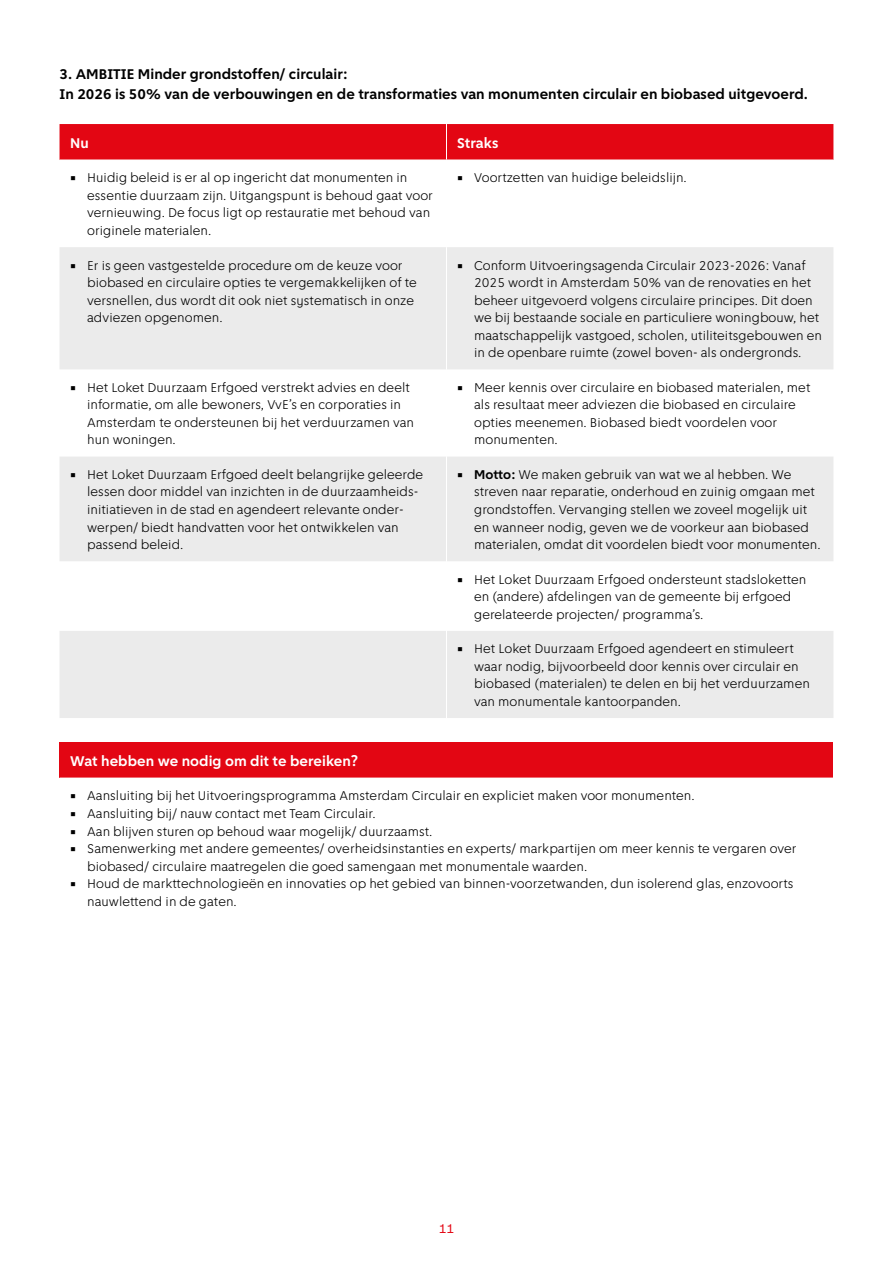
<style>
.page{position:relative;width:893px;height:1263px;background:#fff}
.page>*{position:absolute;margin:0;border:0;box-sizing:border-box;transform-origin:0 0}
.Tabeltitel_zwart{font:700 15px "Amsterdam Sans";color:#000}
.Tabelkop{font:700 15px "Amsterdam Sans";color:#fff}
.t1{font:300 13.5px/17.5px "Amsterdam Sans";color:#000}
.t2{font:13.5px "Amsterdam Sans";color:#e30613}
.s1{font-weight:700}
</style>
<div class="page">
<div style="left:60px;top:124px;width:773px;height:36px;background:#e30613"></div>
<svg style="left:60px;top:247px;width:773px;height:471px;fill:#ebebeb"></svg>
<hr style="left:446px;top:124px;width:1px;height:36px;background:#fff">
<hr style="left:446px;top:247px;width:1px;height:122px;background:#fff">
<hr style="left:446px;top:369px;width:1px;height:88px;background:#fff">
<hr style="left:446px;top:457px;width:1px;height:104px;background:#fff">
<hr style="left:446px;top:561px;width:1px;height:70px;background:#fff">
<hr style="left:446px;top:631px;width:1px;height:87px;background:#fff">
<div style="left:60px;top:742px;width:773px;height:36px;background:#e30613"></div>
<p class="Tabeltitel_zwart" style="left:60px;top:65px;width:290px">3. AMBITIE Minder grondstoffen/ circulair:</p>
<p class="Tabeltitel_zwart" style="left:60px;top:85px;width:750px">In 2026 is 50% van de verbouwingen en de transformaties van monumenten circulair en biobased uitgevoerd.</p>
<p class="Tabelkop" style="left:70px;top:134px;width:20px">Nu</p>
<p class="Tabelkop" style="left:457px;top:134px;width:43px">Straks</p>
<p class="t1" style="left:87px;top:169px;width:347px;text-indent:-17px">• Huidig beleid is er al op ingericht dat monumenten in essentie duurzaam zijn. Uitgangspunt is behoud gaat voor vernieuwing. De focus ligt op restauratie met behoud van originele materialen.</p>
<p class="t1" style="left:457px;top:169px;width:231px">• Voortzetten van huidige beleidslijn.</p>
<p class="t1" style="left:87px;top:256px;width:331px;text-indent:-17px">• Er is geen vastgestelde procedure om de keuze voor biobased en circulaire opties te vergemakkelijken of te versnellen, dus wordt dit ook niet systematisch in onze adviezen opgenomen.</p>
<p class="t1" style="left:474px;top:256px;width:349px;text-indent:-17px">• Conform Uitvoeringsagenda Circulair 2023-2026: Vanaf 2025 wordt in Amsterdam 50% van de renovaties en het beheer uitgevoerd volgens circulaire principes. Dit doen we bij bestaande sociale en particuliere woningbouw, het maatschappelijk vastgoed, scholen, utiliteitsgebouwen en in de openbare ruimte (zowel boven- als ondergronds.</p>
<p class="t1" style="left:87px;top:378px;width:328px;text-indent:-17px">• Het Loket Duurzaam Erfgoed verstrekt advies en deelt informatie, om alle bewoners, VvE’s en corporaties in Amsterdam te ondersteunen bij het verduurzamen van hun woningen.</p>
<p class="t1" style="left:474px;top:378px;width:338px;text-indent:-17px">• Meer kennis over circulaire en biobased materialen, met als resultaat meer adviezen die biobased en circulaire opties meenemen. Biobased biedt voordelen voor monumenten.</p>
<p class="t1" style="left:87px;top:466px;width:338px;text-indent:-17px">• Het Loket Duurzaam Erfgoed deelt belangrijke geleerde lessen door middel van inzichten in de duurzaamheids&shy;initiatieven in de stad en agendeert relevante onder&shy;werpen/ biedt handvatten voor het ontwikkelen van passend beleid.</p>
<p class="t1" style="left:474px;top:466px;width:348px;text-indent:-17px">• <span class="s1">Motto:</span> We maken gebruik van wat we al hebben. We streven naar reparatie, onderhoud en zuinig omgaan met grondstoffen. Vervanging stellen we zoveel mogelijk uit en wanneer nodig, geven we de voorkeur aan biobased materialen, omdat dit voordelen biedt voor monumenten.</p>
<p class="t1" style="left:474px;top:570px;width:334px;text-indent:-17px">• Het Loket Duurzaam Erfgoed ondersteunt stadsloketten en (andere) afdelingen van de gemeente bij erfgoed gerelateerde projecten/ programma’s.</p>
<p class="t1" style="left:474px;top:640px;width:337px;text-indent:-17px">• Het Loket Duurzaam Erfgoed agendeert en stimuleert waar nodig, bijvoorbeeld door kennis over circulair en biobased (materialen) te delen en bij het verduurzamen van monumentale kantoorpanden.</p>
<p class="Tabelkop" style="left:70px;top:752px;width:289px">Wat hebben we nodig om dit te bereiken?</p>
<p class="t1" style="left:70px;top:787px;width:626px">• Aansluiting bij het Uitvoeringsprogramma Amsterdam Circulair en expliciet maken voor monumenten.</p>
<p class="t1" style="left:70px;top:805px;width:307px">• Aansluiting bij/ nauw contact met Team Circulair.</p>
<p class="t1" style="left:70px;top:822px;width:364px">• Aan blijven sturen op behoud waar mogelijk/ duurzaamst.</p>
<p class="t1" style="left:87px;top:840px;width:711px;text-indent:-17px">• Samenwerking met andere gemeentes/ overheidsinstanties en experts/ markpartijen om meer kennis te vergaren over biobased/ circulaire maatregelen die goed samengaan met monumentale waarden.</p>
<p class="t1" style="left:87px;top:875px;width:708px;text-indent:-17px">• Houd de markttechnologieën en innovaties op het gebied van binnen-voorzetwanden, dun isolerend glas, enzovoorts nauwlettend in de gaten.</p>
<p class="t2" style="left:439px;top:1221px;width:17px">11</p>
</div>
